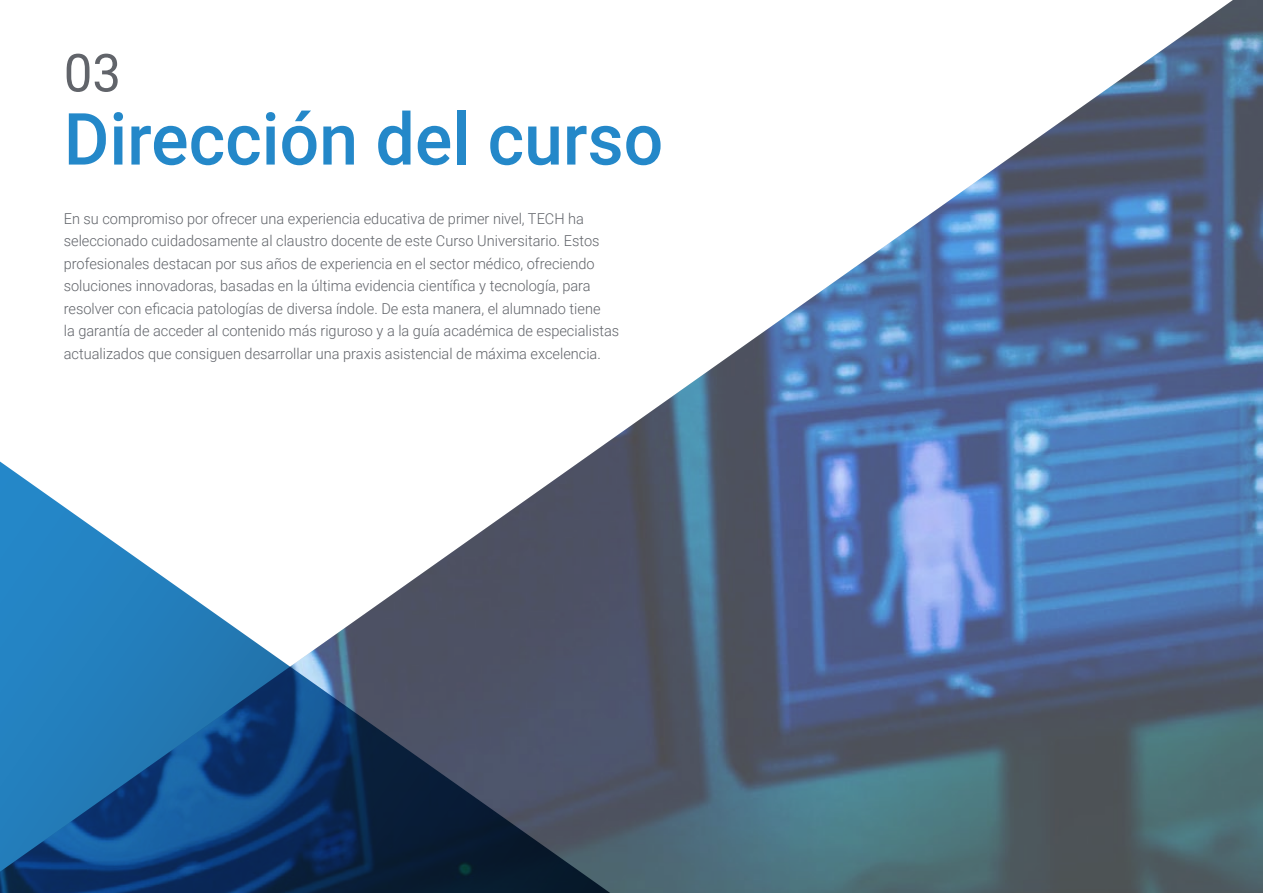
<style>
.page{position:relative;width:1263px;height:893px;background:#fff}
.page>*{position:absolute;margin:0;border:0;box-sizing:border-box;transform-origin:0 0}
.t1{font:500 72px "Roboto";color:#2488c9}
.t2{font:52.5px "Roboto";color:#61646a}
.t3{font:300 15px/22.5px "Roboto";color:#61646a}
</style>
<div class="page">
<img style="left:602px;top:0;width:661px;height:893px">
<svg style="left:0;top:446px;width:640px;height:447px"></svg>
<h2 class="t2" style="left:64px;top:36px;width:59px">03</h2>
<h1 class="t1" style="left:64px;top:89px;width:601px">Dirección del curso</h1>
<p class="t3" style="left:64px;top:207px;width:557px">En su compromiso por ofrecer una experiencia educativa de primer nivel, TECH ha seleccionado cuidadosamente al claustro docente de este Curso Universitario. Estos profesionales destacan por sus años de experiencia en el sector médico, ofreciendo soluciones innovadoras, basadas en la última evidencia científica y tecnología, para resolver con eficacia patologías de diversa índole. De esta manera, el alumnado tiene<br>la garantía de acceder al contenido más riguroso y a la guía académica de especialistas actualizados que consiguen desarrollar una praxis asistencial de máxima excelencia.</p>
</div>
